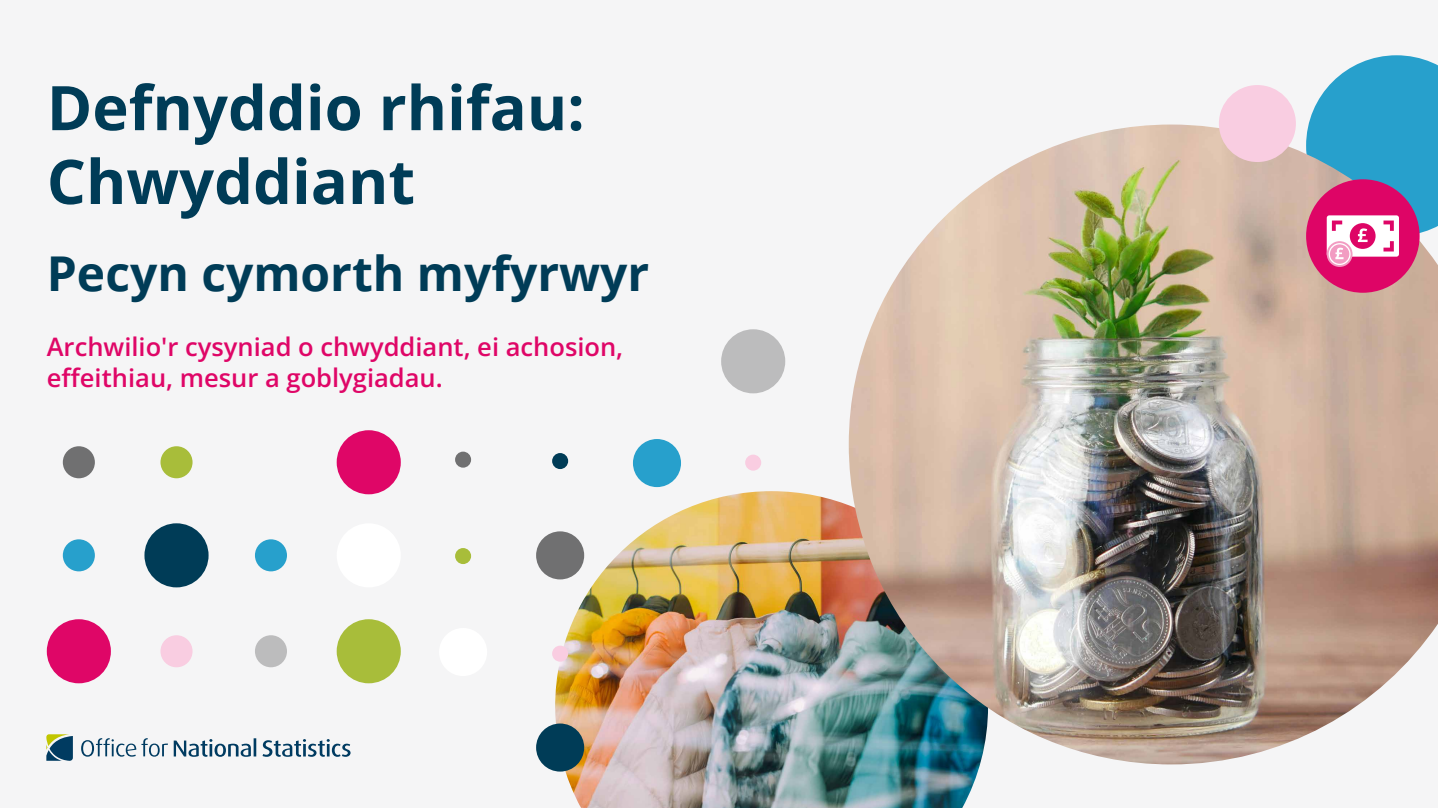
<style>
.page{position:relative;width:1438px;height:808px;background:#fff}
.page>*{position:absolute;margin:0;border:0;box-sizing:border-box;transform-origin:0 0}
.t1{font:700 61.5px/73.8px "Open Sans";color:#003c57}
.t2{font:700 48px "Open Sans";color:#003c57}
.t3{font:600 25.5px/30.6px "Open Sans";color:#df0667}
</style>
<div class="page">
<div style="left:0;top:0;width:1437px;height:808px;background:#f5f5f6"></div>
<img style="left:555px;top:491px;width:425px;height:317px">
<img style="left:848px;top:125px;width:589px;height:639px">
<div style="left:1218px;top:85px;width:77px;height:77px;background:#f9cde1;border-radius:50%"></div>
<div style="left:160px;top:446px;width:32px;height:32px;background:#a8bd3a;border-radius:50%"></div>
<div style="left:144px;top:523px;width:64px;height:64px;background:#003c57;border-radius:50%"></div>
<div style="left:63px;top:539px;width:32px;height:32px;background:#27a0cc;border-radius:50%"></div>
<div style="left:63px;top:446px;width:32px;height:32px;background:#707071;border-radius:50%"></div>
<div style="left:47px;top:619px;width:64px;height:64px;background:#df0667;border-radius:50%"></div>
<div style="left:160px;top:635px;width:32px;height:32px;background:#f9cde1;border-radius:50%"></div>
<div style="left:255px;top:539px;width:32px;height:32px;background:#27a0cc;border-radius:50%"></div>
<div style="left:255px;top:635px;width:32px;height:32px;background:#bcbcbd;border-radius:50%"></div>
<div style="left:336px;top:619px;width:65px;height:64px;background:#a8bd3a;border-radius:50%"></div>
<div style="left:336px;top:523px;width:65px;height:64px;background:#fff;border-radius:50%"></div>
<div style="left:336px;top:430px;width:65px;height:64px;background:#df0667;border-radius:50%"></div>
<div style="left:439px;top:628px;width:48px;height:48px;background:#fff;border-radius:50%"></div>
<div style="left:455px;top:548px;width:16px;height:16px;background:#a8bd3a;border-radius:50%"></div>
<div style="left:455px;top:452px;width:16px;height:16px;background:#707071;border-radius:50%"></div>
<div style="left:536px;top:723px;width:48px;height:48px;background:#003c57;border-radius:50%"></div>
<div style="left:552px;top:646px;width:16px;height:16px;background:#f9cde1;border-radius:50%"></div>
<div style="left:536px;top:531px;width:48px;height:48px;background:#707071;border-radius:50%"></div>
<div style="left:552px;top:453px;width:16px;height:16px;background:#003c57;border-radius:50%"></div>
<div style="left:633px;top:439px;width:48px;height:48px;background:#27a0cc;border-radius:50%"></div>
<div style="left:721px;top:329px;width:64px;height:64px;background:#bcbcbd;border-radius:50%"></div>
<div style="left:745px;top:455px;width:16px;height:16px;background:#f9cde1;border-radius:50%"></div>
<svg style="left:81px;top:738px;width:87px;height:19px"></svg>
<svg style="left:174px;top:738px;width:82px;height:19px"></svg>
<svg style="left:262px;top:739px;width:88px;height:18px"></svg>
<svg style="left:46px;top:734px;width:27px;height:27px"></svg>
<div style="left:1305px;top:179px;width:114px;height:114px;background:#de0566;border-radius:50%"></div>
<svg style="left:1326px;top:241px;width:26px;height:26px"></svg>
<svg style="left:1305px;top:55px;width:132px;height:210px"></svg>
<h1 class="t1" style="left:47px;top:69px;width:539px">Defnyddio rhifau:<br>Chwyddiant</h1>
<h2 class="t2" style="left:47px;top:240px;width:604px">Pecyn cymorth myfyrwyr</h2>
<p class="t3" style="left:47px;top:331px;width:578px">Archwilio'r cysyniad o chwyddiant, ei achosion, effeithiau, mesur a goblygiadau.</p>
</div>
